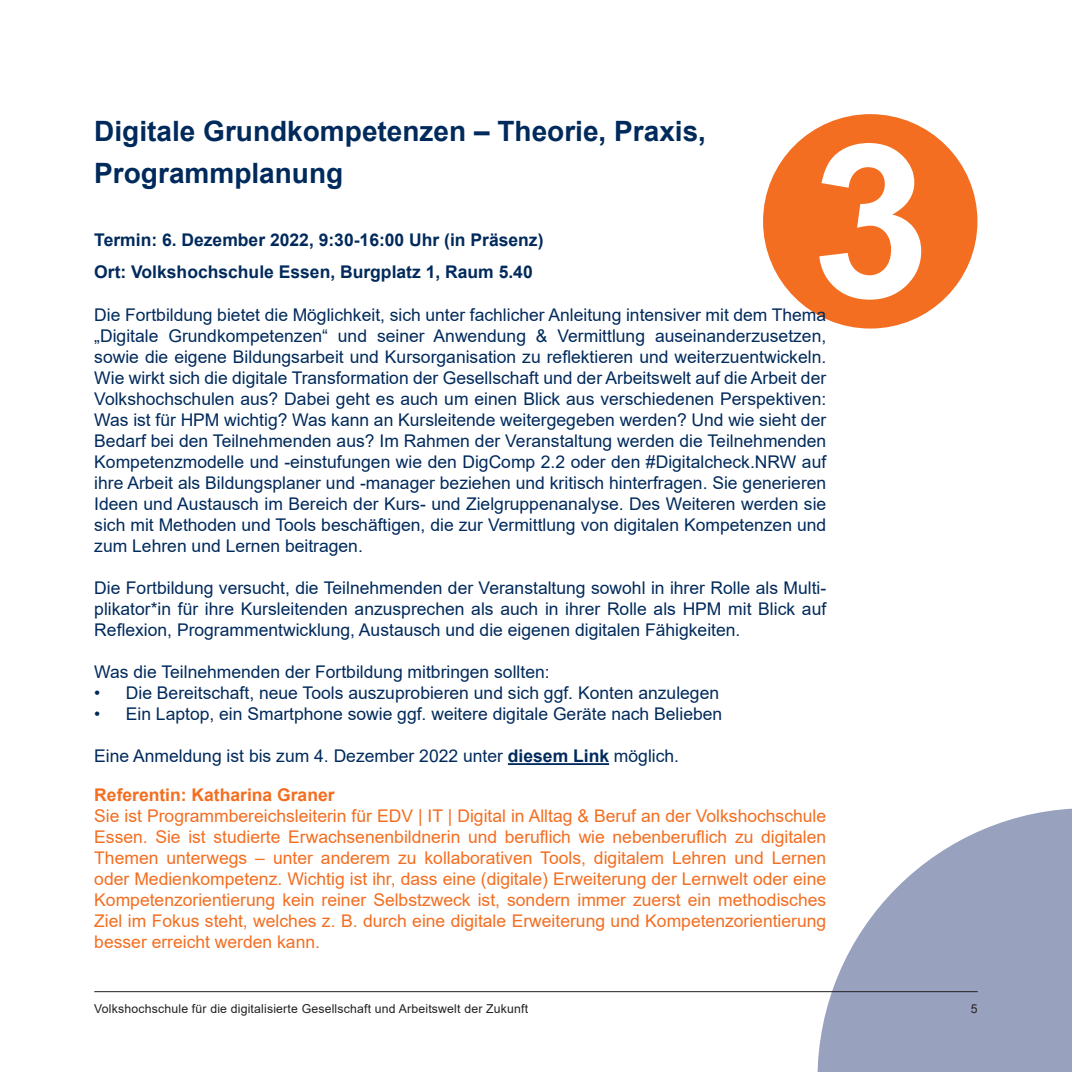
<style>
.page{position:relative;width:1072px;height:1072px;background:#fff}
.page>*{position:absolute;margin:0;border:0;box-sizing:border-box;transform-origin:0 0}
.Headline_Blau_20pt{font:700 28px/42px "Arial";color:#002a5c}
.Fließtext_Blocksatz{font:17.5px/21px "Arial";color:#002a5c;text-align:justify}
.Fließtext_Blocksatz-2{font:17.5px/21px "Arial";color:#f36e21;text-align:justify}
.Fließtext_Blocksatz-3{font:700 17.5px "Arial";color:#002a5c}
.Fließtext_Blocksatz-4{font:700 17.5px "Arial";color:#f36e21}
.t1{font:12.25px "Arial";letter-spacing:.015em;color:#231f20}
.s1{font-weight:700}
</style>
<div class="page">
<svg style="left:817px;top:808px;width:254px;height:263px;fill:#98a2be"></svg>
<hr style="left:94px;top:991px;width:883px;height:1px;background:#231f20">
<div style="left:763px;top:114px;width:214px;height:214px;background:#f36e21;border-radius:50%"></div>
<svg style="left:819px;top:143px;width:102px;height:157px"></svg>
<hr style="left:508px;top:763px;width:101px;height:2px;background:#002a5c">
<p class="Headline_Blau_20pt" style="left:94px;top:110px;width:613px">Digitale Grundkompetenzen – Theorie, Praxis,<br>Programmplanung</p>
<p class="Fließtext_Blocksatz-3" style="left:94px;top:227px;width:450px">Termin: 6. Dezember 2022, 9:30-16:00 Uhr (in Präsenz)</p>
<p class="Fließtext_Blocksatz-3" style="left:94px;top:259px;width:440px">Ort: Volkshochschule Essen, Burgplatz 1, Raum 5.40</p>
<p class="Fließtext_Blocksatz" style="left:94px;top:304px;width:733px">Die Fortbildung bietet die Möglichkeit, sich unter fachlicher Anleitung intensiver mit dem Thema „Digitale Grundkompetenzen“ und seiner Anwendung &amp; Vermittlung auseinanderzusetzen, sowie die eigene Bildungsarbeit und Kursorganisation zu reflektieren und weiterzuentwickeln.<br>Wie wirkt sich die digitale Transformation der Gesellschaft und der Arbeitswelt auf die Arbeit der Volkshochschulen aus? Dabei geht es auch um einen Blick aus verschiedenen Perspektiven:<br>Was ist für HPM wichtig? Was kann an Kursleitende weitergegeben werden? Und wie sieht der Bedarf bei den Teilnehmenden aus? Im Rahmen der Veranstaltung werden die Teilnehmenden Kompetenzmodelle und -einstufungen wie den DigComp 2.2 oder den #Digitalcheck.NRW auf ihre Arbeit als Bildungsplaner und -manager beziehen und kritisch hinterfragen. Sie generieren Ideen und Austausch im Bereich der Kurs- und Zielgruppenanalyse. Des Weiteren werden sie sich mit Methoden und Tools beschäftigen, die zur Vermittlung von digitalen Kompetenzen und zum Lehren und Lernen beitragen.</p>
<p class="Fließtext_Blocksatz" style="left:94px;top:577px;width:733px">Die Fortbildung versucht, die Teilnehmenden der Veranstaltung sowohl in ihrer Rolle als Multi&shy;plikator*in für ihre Kursleitenden anzusprechen als auch in ihrer Rolle als HPM mit Blick auf Reflexion, Programmentwicklung, Austausch und die eigenen digitalen Fähigkeiten.</p>
<p class="Fließtext_Blocksatz" style="left:94px;top:661px;width:457px">Was die Teilnehmenden der Fortbildung mitbringen sollten:</p>
<p class="Fließtext_Blocksatz" style="left:94px;top:682px;width:626px">• Die Bereitschaft, neue Tools auszuprobieren und sich ggf. Konten anzulegen</p>
<p class="Fließtext_Blocksatz" style="left:94px;top:703px;width:629px">• Ein Laptop, ein Smartphone sowie ggf. weitere digitale Geräte nach Belieben</p>
<p class="Fließtext_Blocksatz" style="left:94px;top:745px;width:586px">Eine Anmeldung ist bis zum 4. Dezember 2022 unter <span class="s1">diesem Link</span> möglich.</p>
<p class="Fließtext_Blocksatz-4" style="left:94px;top:782px;width:242px">Referentin: Katharina Graner</p>
<p class="Fließtext_Blocksatz-2" style="left:94px;top:805px;width:733px">Sie ist Programmbereichsleiterin für EDV | IT | Digital in Alltag &amp; Beruf an der Volkshochschule Essen. Sie ist studierte Erwachsenenbildnerin und beruflich wie nebenberuflich zu digitalen Themen unterwegs – unter anderem zu kollaborativen Tools, digitalem Lehren und Lernen oder Medienkompetenz. Wichtig ist ihr, dass eine (digitale) Erweiterung der Lernwelt oder eine Kompetenzorientierung kein reiner Selbstzweck ist, sondern immer zuerst ein methodisches Ziel im Fokus steht, welches z. B. durch eine digitale Erweiterung und Kompetenzorientierung besser erreicht werden kann.</p>
<p class="t1" style="left:94px;top:1000px;width:435px">Volkshochschule für die digitalisierte Gesellschaft und Arbeitswelt der Zukunft</p>
<p class="t1" style="left:970px;top:1000px;width:8px">5</p>
</div>
